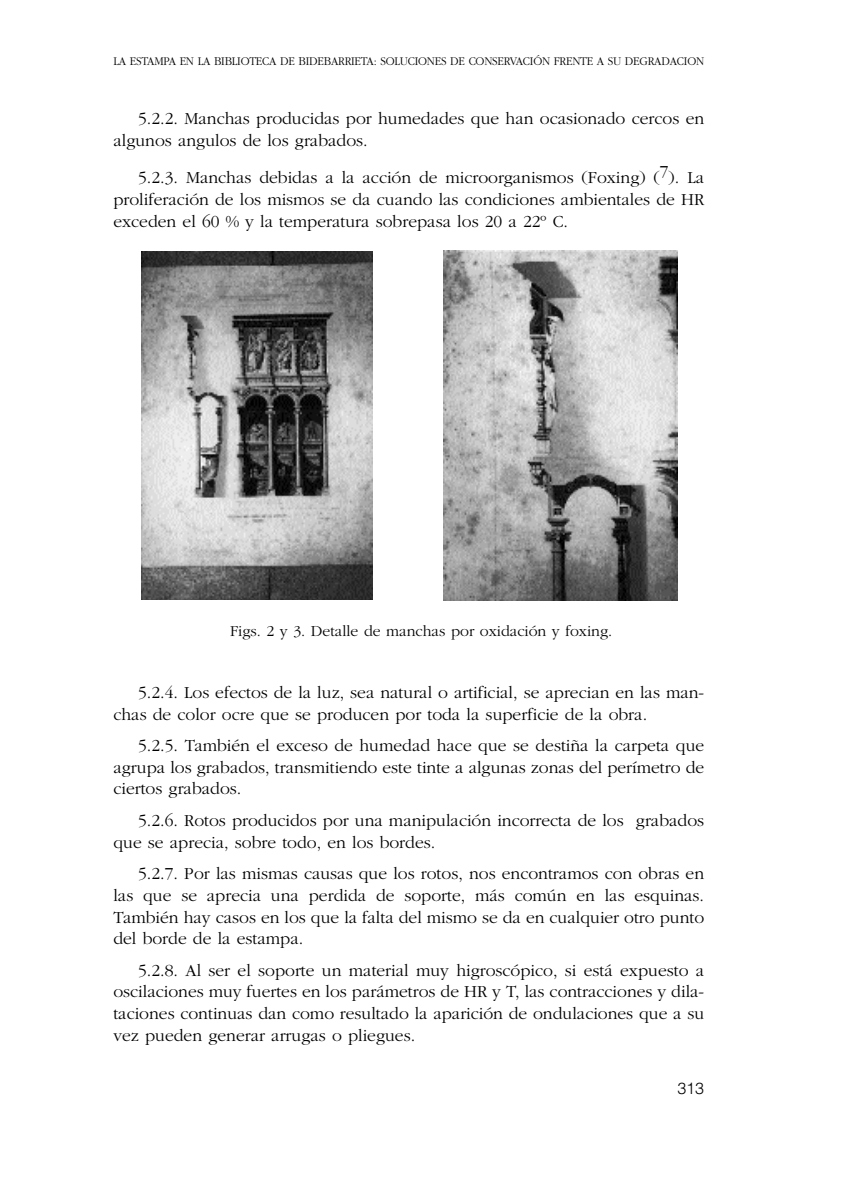
<style>
.page{position:relative;width:844px;height:1191px;background:#fff}
.page>*{position:absolute;margin:0;border:0;box-sizing:border-box;transform-origin:0 0}
.t1{font:300 17.5px/21.7px "Garamond";color:#000;text-align:justify}
.t2{font:300 16.1px "Helvetica";color:#000}
.t3{font:300 15.75px "Garamond";color:#000}
.t4{font:300 12.25px "Garamond";letter-spacing:-.02em;color:#000;scale:.94 1}
</style>
<div class="page">
<img style="left:142px;top:252px;width:230px;height:347px">
<img style="left:443px;top:251px;width:234px;height:350px">
<p class="t4" style="left:114px;top:57px;width:629px">LA ESTAMPA EN LA BIBLIOTECA DE BIDEBARRIETA: SOLUCIONES DE CONSERVACIÓN FRENTE A SU DEGRADACION</p>
<p class="t1" style="left:113px;top:109px;width:592px;text-indent:25px">5.2.2. Manchas producidas por humedades que han ocasionado cercos en algunos angulos de los grabados.</p>
<p class="t1" style="left:113px;top:168px;width:592px;text-indent:25px">5.2.3. Manchas debidas a la acción de microorganismos (Foxing) (7). La proliferación de los mismos se da cuando las condiciones ambientales de HR exceden el 60 % y la temperatura sobrepasa los 20 a 22º C.</p>
<p class="t3" style="left:230px;top:624px;width:383px">Figs. 2 y 3. Detalle de manchas por oxidación y foxing.</p>
<p class="t1" style="left:113px;top:683px;width:592px;text-indent:25px">5.2.4. Los efectos de la luz, sea natural o artificial, se aprecian en las man&shy;chas de color ocre que se producen por toda la superficie de la obra.</p>
<p class="t1" style="left:113px;top:736px;width:592px;text-indent:25px">5.2.5. También el exceso de humedad hace que se destiña la carpeta que agrupa los grabados, transmitiendo este tinte a algunas zonas del perímetro de ciertos grabados.</p>
<p class="t1" style="left:113px;top:811px;width:592px;text-indent:25px">5.2.6. Rotos producidos por una manipulación incorrecta de los grabados que se aprecia, sobre todo, en los bordes.</p>
<p class="t1" style="left:113px;top:864px;width:592px;text-indent:25px">5.2.7. Por las mismas causas que los rotos, nos encontramos con obras en las que se aprecia una perdida de soporte, más común en las esquinas.<br>También hay casos en los que la falta del mismo se da en cualquier otro punto del borde de la estampa.</p>
<p class="t1" style="left:113px;top:960px;width:592px;text-indent:25px">5.2.8. Al ser el soporte un material muy higroscópico, si está expuesto a oscilaciones muy fuertes en los parámetros de HR y T, las contracciones y dila&shy;taciones continuas dan como resultado la aparición de ondulaciones que a su vez pueden generar arrugas o pliegues.</p>
<p class="t2" style="left:677px;top:1082px;width:28px">313</p>
</div>
